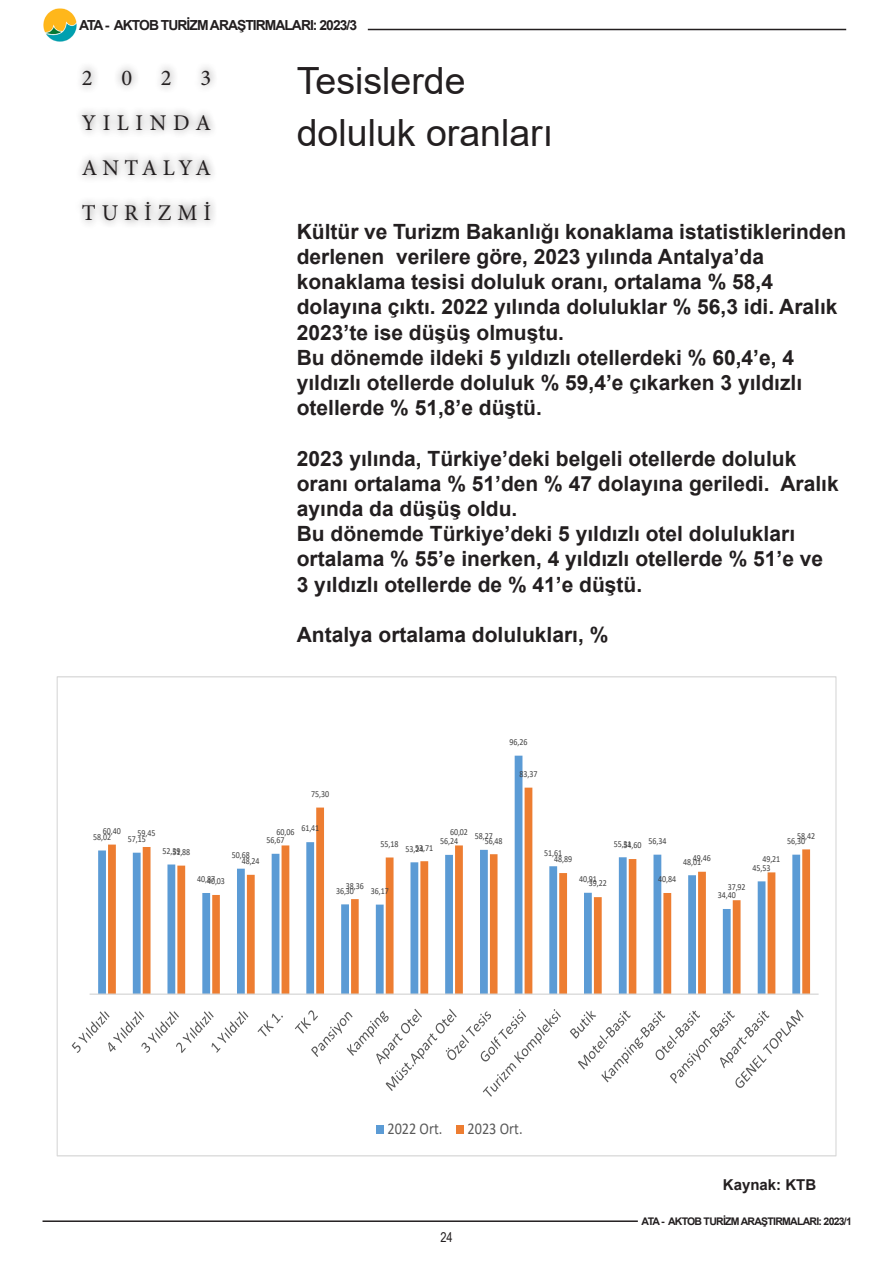
<style>
.page{position:relative;width:893px;height:1263px;background:#fff}
.page>*{position:absolute;margin:0;border:0;box-sizing:border-box;transform-origin:0 0}
.t1{font:37.5px "Arial";color:#231f20}
.t2{font:22.5px/45px "Minion Pro";letter-spacing:.265em;color:#231f20;text-align:justify}
.t3{font:700 21px/25.2px "Arial";color:#231f20}
.t4{font:16.5px "Calibri";color:#595959;scale:.87 1}
.t5{font:700 15px "Arial";color:#231f20}
.t6{font:700 13.95px "Arial";letter-spacing:-.07em;color:#231f20}
.t7{font:13.5px "Arial Narrow";color:#231f20}
.t8{font:700 10.5px "Arial";letter-spacing:-.07em;color:#231f20}
.t9{font:9.15px "Calibri";letter-spacing:-.005em;color:#404040;scale:.87 1}
</style>
<div class="page">
<img style="left:43px;top:8px;width:34px;height:34px">
<hr style="left:368px;top:29px;width:478px;height:1px;background:#231f20">
<hr style="left:43px;top:1220px;width:595px;height:2px;background:#231f20">
<div style="left:74px;top:61px;width:145px;height:168px;background:#231f20;opacity:.75"></div>
<svg style="left:98px;top:756px;width:435px;height:237px"></svg>
<svg style="left:108px;top:788px;width:702px;height:205px"></svg>
<hr style="left:90px;top:993px;width:729px;height:2px;background:#d9d9d9">
<svg style="left:72px;top:1011px;width:176px;height:42px"></svg>
<svg style="left:258px;top:1013px;width:25px;height:23px"></svg>
<svg style="left:295px;top:1009px;width:266px;height:88px"></svg>
<svg style="left:570px;top:1009px;width:234px;height:79px"></svg>
<div style="left:376px;top:1125px;width:8px;height:9px;background:#5b9bd5"></div>
<div style="left:456px;top:1125px;width:8px;height:9px;background:#ed7d31"></div>
<p class="t6" style="left:79px;top:16px;width:280px">ATA - AKTOB TURİZM ARAŞTIRMALARI: 2023/3</p>
<p class="t2" style="left:82px;top:55px;width:131px;text-indent:119px">3<br>YILINDA ANTALYA TURİZMİ</p>
<p class="t1" style="left:297px;top:54px;width:170px">Tesislerde</p>
<p class="t2" style="left:82px;top:55px;width:12px">2</p>
<p class="t2" style="left:121px;top:55px;width:12px">0</p>
<p class="t2" style="left:161px;top:55px;width:12px">2</p>
<p class="t1" style="left:297px;top:107px;width:258px">doluluk oranları</p>
<p class="t3" style="left:297px;top:219px;width:551px">Kültür ve Turizm Bakanlığı konaklama istatistiklerinden derlenen verilere göre, 2023 yılında Antalya’da konaklama tesisi doluluk oranı, ortalama % 58,4 dolayına çıktı. 2022 yılında doluluklar % 56,3 idi. Aralık 2023’te ise düşüş olmuştu.</p>
<p class="t3" style="left:297px;top:345px;width:507px">Bu dönemde ildeki 5 yıldızlı otellerdeki % 60,4’e, 4 yıldızlı otellerde doluluk % 59,4’e çıkarken 3 yıldızlı otellerde % 51,8’e düştü.</p>
<p class="t3" style="left:297px;top:446px;width:543px">2023 yılında, Türkiye’deki belgeli otellerde doluluk oranı ortalama % 51’den % 47 dolayına geriledi. Aralık ayında da düşüş oldu.</p>
<p class="t3" style="left:297px;top:521px;width:528px">Bu dönemde Türkiye’deki 5 yıldızlı otel dolulukları ortalama % 55’e inerken, 4 yıldızlı otellerde % 51’e ve<br>3 yıldızlı otellerde de % 41’e düştü.</p>
<p class="t3" style="left:297px;top:622px;width:313px">Antalya ortalama dolulukları, %</p>
<p class="t9" style="left:510px;top:736px;width:22px">96,26</p>
<p class="t9" style="left:519px;top:768px;width:22px">83,37</p>
<p class="t9" style="left:311px;top:788px;width:22px">75,30</p>
<p class="t9" style="left:103px;top:824px;width:22px">60,40</p>
<p class="t9" style="left:138px;top:827px;width:22px">59,45</p>
<p class="t9" style="left:93px;top:830px;width:22px">58,02</p>
<p class="t9" style="left:128px;top:833px;width:22px">57,15</p>
<p class="t9" style="left:301px;top:822px;width:22px">61,41</p>
<p class="t9" style="left:276px;top:825px;width:22px">60,06</p>
<p class="t9" style="left:267px;top:834px;width:22px">56,67</p>
<p class="t9" style="left:162px;top:844px;width:22px">52,39</p>
<p class="t9" style="left:172px;top:846px;width:22px">51,88</p>
<p class="t9" style="left:232px;top:849px;width:22px">50,68</p>
<p class="t9" style="left:242px;top:855px;width:22px">48,24</p>
<p class="t9" style="left:450px;top:825px;width:22px">60,02</p>
<p class="t9" style="left:475px;top:830px;width:22px">58,27</p>
<p class="t9" style="left:485px;top:834px;width:22px">56,48</p>
<p class="t9" style="left:440px;top:835px;width:22px">56,24</p>
<p class="t9" style="left:381px;top:837px;width:22px">55,18</p>
<p class="t9" style="left:415px;top:841px;width:22px">53,71</p>
<p class="t9" style="left:405px;top:842px;width:22px">53,24</p>
<p class="t9" style="left:544px;top:846px;width:22px">51,61</p>
<p class="t9" style="left:554px;top:853px;width:22px">48,89</p>
<p class="t9" style="left:614px;top:837px;width:22px">55,31</p>
<p class="t9" style="left:648px;top:835px;width:22px">56,34</p>
<p class="t9" style="left:623px;top:839px;width:22px">54,60</p>
<p class="t9" style="left:693px;top:852px;width:22px">49,46</p>
<p class="t9" style="left:683px;top:855px;width:22px">48,01</p>
<p class="t9" style="left:797px;top:829px;width:22px">58,42</p>
<p class="t9" style="left:787px;top:835px;width:22px">56,30</p>
<p class="t9" style="left:762px;top:852px;width:22px">49,21</p>
<p class="t9" style="left:752px;top:861px;width:22px">45,53</p>
<p class="t9" style="left:197px;top:873px;width:22px">40,87</p>
<p class="t9" style="left:207px;top:875px;width:22px">40,03</p>
<p class="t9" style="left:346px;top:879px;width:22px">38,36</p>
<p class="t9" style="left:336px;top:884px;width:22px">36,30</p>
<p class="t9" style="left:371px;top:885px;width:22px">36,17</p>
<p class="t9" style="left:579px;top:873px;width:22px">40,91</p>
<p class="t9" style="left:589px;top:877px;width:22px">39,22</p>
<p class="t9" style="left:658px;top:873px;width:22px">40,84</p>
<p class="t9" style="left:728px;top:880px;width:22px">37,92</p>
<p class="t9" style="left:718px;top:889px;width:22px">34,40</p>
<p class="t4" style="left:387px;top:1117px;width:65px">2022 Ort.</p>
<p class="t4" style="left:468px;top:1117px;width:65px">2023 Ort.</p>
<p class="t7" style="left:440px;top:1227px;width:14px">24</p>
<p class="t5" style="left:723px;top:1174px;width:95px">Kaynak: KTB</p>
<p class="t8" style="left:642px;top:1213px;width:212px">ATA - AKTOB TURİZM ARAŞTIRMALARI: 2023/1</p>
</div>
